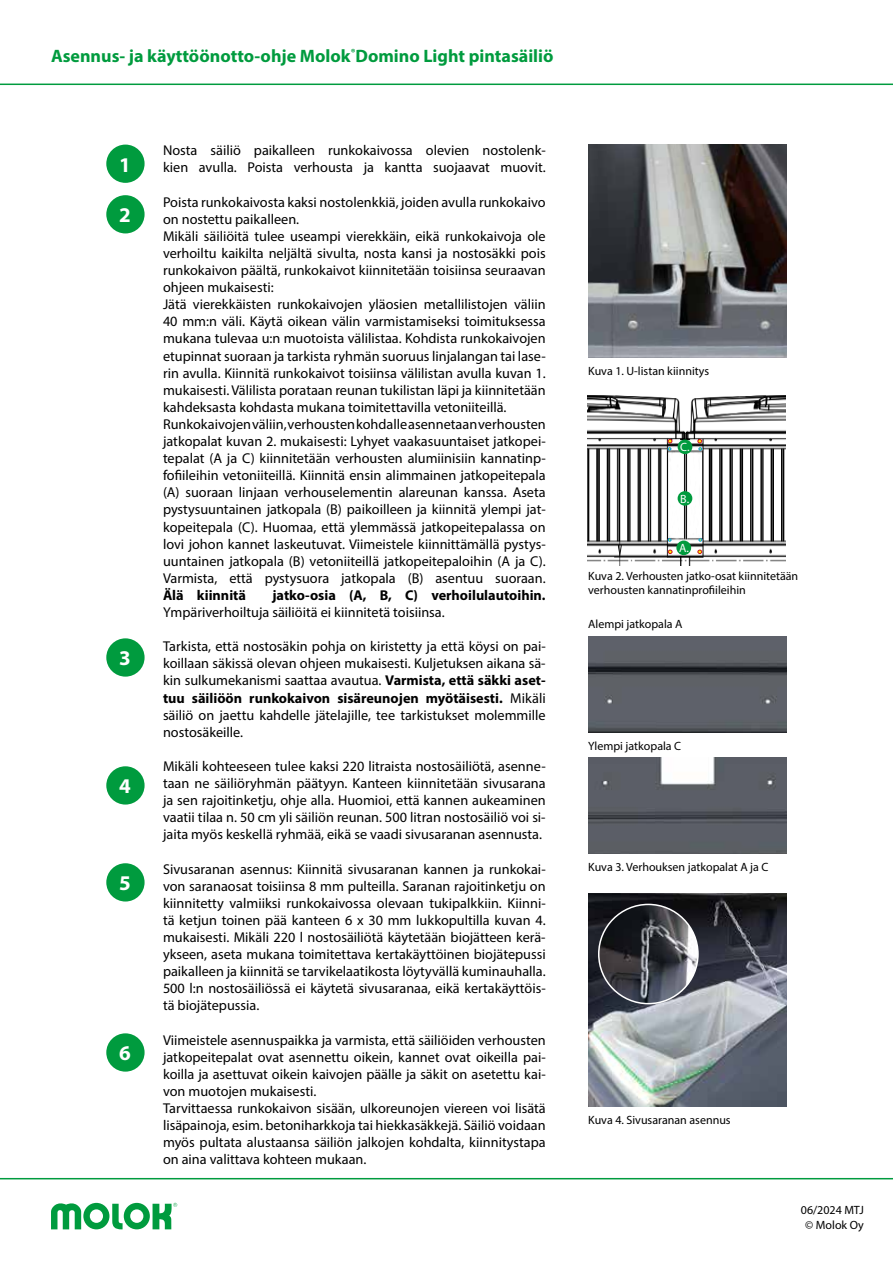
<style>
.page{position:relative;width:893px;height:1263px;background:#fff}
.page>*{position:absolute;margin:0;border:0;box-sizing:border-box;transform-origin:0 0}
.t1{font:700 21px "Myriad Pro";color:#fff}
.t2{font:700 18px "Myriad Pro";color:#009b3e}
.t3{font:14.25px/17.1px "Myriad Pro";color:#000}
.t4{font:700 14.25px "Myriad Pro";color:#000}
.t5{font:12px/14.4px "Myriad Pro";color:#000;text-align:center}
.t6{font:12px "Myriad Pro";color:#fff}
.s1{font-weight:700}
</style>
<div class="page">
<hr style="left:0;top:84px;width:893px;height:1px;background:#009b3e">
<svg style="left:51px;top:1203px;width:126px;height:26px"></svg>
<hr style="left:0;top:1178px;width:893px;height:1px;background:#009b3e">
<img style="left:587px;top:357px;width:199px;height:208px">
<svg style="left:669px;top:547px;width:32px;height:6px"></svg>
<svg style="left:668px;top:550px;width:4px;height:4px"></svg>
<svg style="left:698px;top:550px;width:4px;height:4px"></svg>
<svg style="left:668px;top:439px;width:4px;height:11px"></svg>
<svg style="left:698px;top:439px;width:4px;height:11px"></svg>
<div style="left:106px;top:145px;width:39px;height:38px;background:#009b3e;border-radius:50%"></div>
<div style="left:106px;top:195px;width:39px;height:38px;background:#009b3e;border-radius:50%"></div>
<div style="left:106px;top:638px;width:39px;height:39px;background:#009b3e;border-radius:50%"></div>
<div style="left:106px;top:766px;width:39px;height:38px;background:#009b3e;border-radius:50%"></div>
<div style="left:106px;top:863px;width:39px;height:38px;background:#009b3e;border-radius:50%"></div>
<div style="left:106px;top:1033px;width:39px;height:38px;background:#009b3e;border-radius:50%"></div>
<img style="left:588px;top:145px;width:199px;height:212px">
<img style="left:588px;top:894px;width:199px;height:212px">
<img style="left:599px;top:904px;width:99px;height:100px;border-radius:50px">
<div style="left:598px;top:904px;width:101px;height:100px;border:2px solid #fff;border-radius:50%"></div>
<img style="left:589px;top:636px;width:198px;height:96px">
<img style="left:588px;top:758px;width:199px;height:96px">
<div style="left:678px;top:440px;width:14px;height:14px;background:#009b3e;border-radius:50%"></div>
<div style="left:678px;top:491px;width:14px;height:15px;background:#009b3e;border-radius:50%"></div>
<div style="left:676px;top:540px;width:15px;height:15px;background:#009b3e;border-radius:50%"></div>
<p class="t2" style="left:51px;top:45px;width:504px">Asennus- ja käyttöönotto-ohje Molok<sup>®</sup>Domino Light pintasäiliö</p>
<h1 class="t1" style="left:119px;top:151px;width:13px">1</h1>
<h1 class="t1" style="left:119px;top:201px;width:13px">2</h1>
<h1 class="t1" style="left:119px;top:645px;width:13px">3</h1>
<h1 class="t1" style="left:119px;top:772px;width:13px">4</h1>
<h1 class="t1" style="left:119px;top:869px;width:13px">5</h1>
<h1 class="t1" style="left:119px;top:1039px;width:13px">6</h1>
<p class="t3" style="left:163px;top:142px;width:384px">Nosta säiliö paikalleen runkokaivossa olevien nostolenk&shy;kien avulla. Poista verhousta ja kantta suojaavat muovit.</p>
<p class="t3" style="left:163px;top:193px;width:384px">Poista runkokaivosta kaksi nostolenkkiä, joiden avulla runkokaivo on nostettu paikalleen.<br>Mikäli säiliöitä tulee useampi vierekkäin, eikä runkokaivoja ole verhoiltu kaikilta neljältä sivulta, nosta kansi ja nostosäkki pois runkokaivon päältä, runkokaivot kiinnitetään toisiinsa seuraavan ohjeen mukaisesti:<br>Jätä vierekkäisten runkokaivojen yläosien metallilistojen väliin 40 mm:n väli. Käytä oikean välin varmistamiseksi toimituksessa mukana tulevaa u:n muotoista välilistaa. Kohdista runkokaivojen etupinnat suoraan ja tarkista ryhmän suoruus linjalangan tai lase&shy;rin avulla. Kiinnitä runkokaivot toisiinsa välilistan avulla kuvan 1. mukaisesti. Välilista porataan reunan tukilistan läpi ja kiinnitetään kahdeksasta kohdasta mukana toimitettavilla vetoniiteillä.<br>Runkokaivojen väliin, verhousten kohdalle asennetaan verhousten jatkopalat kuvan 2. mukaisesti: Lyhyet vaakasuuntaiset jatkopei&shy;tepalat (A ja C) kiinnitetään verhousten alumiinisiin kannatinp&shy;fofiileihin vetoniiteillä. Kiinnitä ensin alimmainen jatkopeitepala (A) suoraan linjaan verhouselementin alareunan kanssa. Aseta pystysuuntainen jatkopala (B) paikoilleen ja kiinnitä ylempi jat&shy;kopeitepala (C). Huomaa, että ylemmässä jatkopeitepalassa on lovi johon kannet laskeutuvat. Viimeistele kiinnittämällä pystys&shy;uuntainen jatkopala (B) vetoniiteillä jatkopeitepaloihin (A ja C).<br>Varmista, että pystysuora jatkopala (B) asentuu suoraan.</p>
<p class="t4" style="left:163px;top:586px;width:84px">Älä kiinnitä</p>
<p class="t4" style="left:272px;top:586px;width:275px">jatko-osia (A, B, C) verhoilulautoihin.</p>
<p class="t3" style="left:163px;top:603px;width:283px">Ympäriverhoiltuja säiliöitä ei kiinnitetä toisiinsa.</p>
<p class="t3" style="left:163px;top:638px;width:384px;text-align:justify">Tarkista, että nostosäkin pohja on kiristetty ja että köysi on pai&shy;koillaan säkissä olevan ohjeen mukaisesti. Kuljetuksen aikana sä&shy;kin sulkumekanismi saattaa avautua. <span class="s1">Varmista, että säkki aset&shy;tuu säiliöön runkokaivon sisäreunojen myötäisesti.</span> Mikäli säiliö on jaettu kahdelle jätelajille, tee tarkistukset molemmille nostosäkeille.</p>
<p class="t3" style="left:163px;top:757px;width:384px;text-align:justify">Mikäli kohteeseen tulee kaksi 220 litraista nostosäiliötä, asenne&shy;taan ne säiliöryhmän päätyyn. Kanteen kiinnitetään sivusarana ja sen rajoitinketju, ohje alla. Huomioi, että kannen aukeaminen vaatii tilaa n. 50 cm yli säiliön reunan. 500 litran nostosäiliö voi si&shy;jaita myös keskellä ryhmää, eikä se vaadi sivusaranan asennusta.</p>
<p class="t3" style="left:163px;top:860px;width:384px;text-align:justify">Sivusaranan asennus: Kiinnitä sivusaranan kannen ja runkokai&shy;von saranaosat toisiinsa 8 mm pulteilla. Saranan rajoitinketju on kiinnitetty valmiiksi runkokaivossa olevaan tukipalkkiin. Kiinni&shy;tä ketjun toinen pää kanteen 6 x 30 mm lukkopultilla kuvan 4. mukaisesti. Mikäli 220 l nostosäiliötä käytetään biojätteen kerä&shy;ykseen, aseta mukana toimitettava kertakäyttöinen biojätepussi paikalleen ja kiinnitä se tarvikelaatikosta löytyvällä kuminauhalla.<br>500 l:n nostosäiliössä ei käytetä sivusaranaa, eikä kertakäyttöis&shy;tä biojätepussia.</p>
<p class="t3" style="left:163px;top:1031px;width:384px">Viimeistele asennuspaikka ja varmista, että säiliöiden verhousten jatkopeitepalat ovat asennettu oikein, kannet ovat oikeilla pai&shy;koilla ja asettuvat oikein kaivojen päälle ja säkit on asetettu kai&shy;von muotojen mukaisesti.<br>Tarvittaessa runkokaivon sisään, ulkoreunojen viereen voi lisätä lisäpainoja, esim. betoniharkkoja tai hiekkasäkkejä. Säiliö voidaan myös pultata alustaansa säiliön jalkojen kohdalta, kiinnitystapa on aina valittava kohteen mukaan.</p>
<p class="t5" style="left:588px;top:363px;width:123px">Kuva 1. U-listan kiinnitys</p>
<p class="t6" style="left:680px;top:440px;width:11px">C.</p>
<p class="t6" style="left:680px;top:491px;width:10px">B.</p>
<p class="t6" style="left:679px;top:541px;width:11px">A.</p>
<p class="t5" style="left:588px;top:568px;width:212px;text-align:left">Kuva 2. Verhousten jatko-osat kiinnitetään verhousten kannatinprofiileihin</p>
<p class="t5" style="left:588px;top:616px;width:96px">Alempi jatkopala A</p>
<p class="t5" style="left:588px;top:738px;width:94px">Ylempi jatkopala C</p>
<p class="t5" style="left:588px;top:860px;width:182px">Kuva 3. Verhouksen jatkopalat A ja C</p>
<p class="t5" style="left:588px;top:1113px;width:144px">Kuva 4. Sivusaranan asennus</p>
<p class="t5" style="left:801px;top:1203px;width:65px">06/2024 MTJ © Molok Oy</p>
</div>
